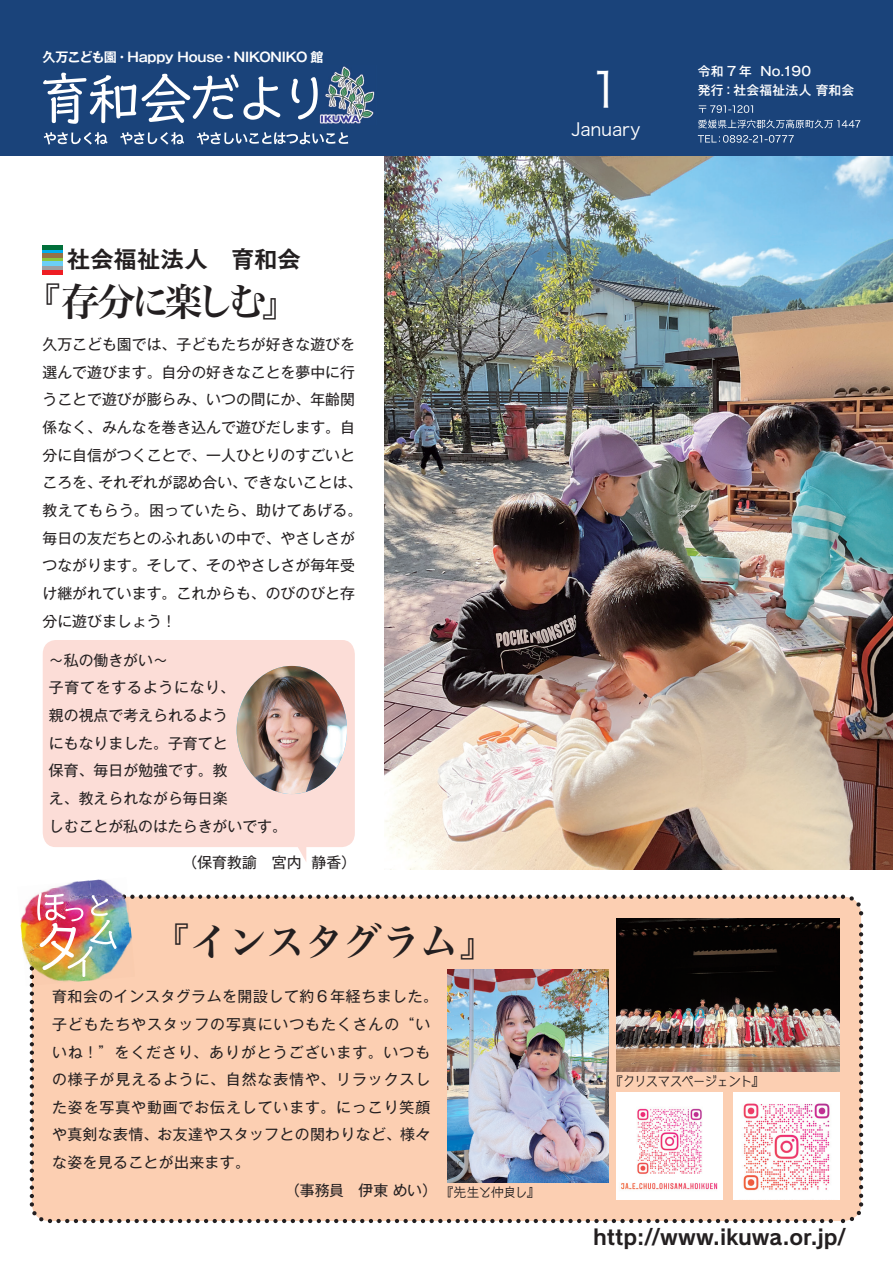
<style>
.page{position:relative;width:893px;height:1263px;background:#fff}
.page>*{position:absolute;margin:0;border:0;box-sizing:border-box;transform-origin:0 0}
.t1{font:48.45px "Hira Kaku Pro W3";color:#fff}
.t2{font:38.25px "Hira Min Pro W6";color:#231f20}
.t3{font:23.4px "Tsuku Go Pro E";color:#231f20}
.t4{font:21.3px "Rodin NTLG Pro B";color:#231f20}
.t5{font:17.85px "Hira Kaku Pro W3";letter-spacing:-.01em;color:#fff}
.t6{font:14.85px/27.6px "Gothic MB101 Pro";color:#231f20}
.t7{font:14.85px "Gothic MB101 Pro";letter-spacing:.065em;color:#231f20}
.t8{font:14.85px "Gothic MB101 Pro";letter-spacing:.025em;color:#231f20}
.t9{font:14.85px "Gothic MB101 Pro";letter-spacing:.04em;color:#231f20}
.t10{font:14.85px "Gothic MB101 Pro";letter-spacing:.07em;color:#231f20}
.t11{font:700 13.05px "Gothic MB101 Pro De";letter-spacing:-.015em;color:#fff}
.t12{font:500 12.75px "Gothic MB101 Pro";letter-spacing:.015em;color:#fff}
.t13{font:12.75px "New Cinema A Std D";letter-spacing:-.075em;color:#231f20}
</style>
<div class="page">
<img style="left:385px;top:155px;width:508px;height:714px">
<div style="left:0;top:0;width:893px;height:155px;background:#1a437a"></div>
<svg style="left:30px;top:895px;width:833px;height:328px;fill:#fccfb2"></svg>
<div style="left:43px;top:640px;width:312px;height:207px;background:#fcddd7;border-radius:14px"></div>
<svg style="left:298px;top:847px;width:8px;height:14px"></svg>
<svg style="left:43px;top:250px;width:20px;height:4px"></svg>
<hr style="left:43px;top:266px;width:20px;height:4px;background:#9d9fa2">
<svg style="left:43px;top:258px;width:20px;height:4px"></svg>
<hr style="left:43px;top:262px;width:20px;height:4px;background:#6bcff6">
<hr style="left:43px;top:254px;width:20px;height:4px;background:#957247">
<hr style="left:43px;top:246px;width:20px;height:4px;background:#006f3a">
<hr style="left:43px;top:270px;width:20px;height:4px;background:#ee1d23">
<img style="left:237px;top:666px;width:110px;height:128px">
<img style="left:20px;top:880px;width:70px;height:72px">
<img style="left:90px;top:879px;width:31px;height:14px">
<img style="left:24px;top:952px;width:6px;height:34px">
<svg style="left:30px;top:893px;width:807px;height:305px"></svg>
<img style="left:447px;top:969px;width:162px;height:213px">
<img style="left:617px;top:918px;width:223px;height:153px">
<img style="left:617px;top:1093px;width:106px;height:106px">
<img style="left:734px;top:1093px;width:106px;height:106px">
<img style="left:319px;top:66px;width:56px;height:58px">
<svg style="left:698px;top:135px;width:96px;height:8px"></svg>
<svg style="left:698px;top:120px;width:162px;height:8px"></svg>
<svg style="left:699px;top:105px;width:54px;height:8px"></svg>
<svg style="left:44px;top:132px;width:304px;height:13px"></svg>
<svg style="left:43px;top:73px;width:275px;height:51px"></svg>
<p class="t11" style="left:43px;top:47px;width:282px">久万こども園・Happy House・NIKONIKO 館</p>
<h1 class="t1" style="left:589px;top:46px;width:33px">1</h1>
<p class="t5" style="left:571px;top:113px;width:70px">January</p>
<p class="t12" style="left:698px;top:61px;width:115px">令和 7 年 No.190</p>
<p class="t12" style="left:698px;top:80px;width:158px">発行 : 社会福祉法人 育和会</p>
<h3 class="t3" style="left:67px;top:238px;width:235px">社会福祉法人　育和会</h3>
<h2 class="t2" style="left:23px;top:268px;width:277px">『存分に楽しむ』</h2>
<p class="t6" style="left:43px;top:329px;width:321px">久万こども園では、子どもたちが好きな遊びを選んで遊びます。自分の好きなことを夢中に行うことで遊びが膨らみ、いつの間にか、年齢関係なく、みんなを巻き込んで遊びだします。自分に自信がつくことで、一人ひとりのすごいところを、それぞれが認め合い、できないことは、教えてもらう。困っていたら、助けてあげる。毎日の友だちとのふれあいの中で、やさしさがつながります。そして、そのやさしさが毎年受け継がれています。これからも、のびのびと存分に遊びましょう！</p>
<p class="t6" style="left:49px;top:644px;width:240px">～私の働きがい～<br>子育てをするようになり、<br>親の視点で考えられるよう<br>にもなりました。子育てと<br>保育、毎日が勉強です。教<br>え、教えられながら毎日楽<br>しむことが私のはたらきがいです。</p>
<p class="t6" style="left:182px;top:846px;width:175px">（保育教諭　宮内 静香）</p>
<h2 class="t2" style="left:152px;top:908px;width:365px">『インスタグラム』　</h2>
<p class="t9" style="left:52px;top:984px;width:387px">育和会のインスタグラムを開設して約６年経ちました。</p>
<p class="t7" style="left:52px;top:1012px;width:380px">子どもたちやスタッフの写真にいつもたくさんの“い</p>
<p class="t10" style="left:52px;top:1039px;width:380px">いね！”をくださり、ありがとうございます。いつも</p>
<p class="t7" style="left:52px;top:1067px;width:380px">の様子が見えるように、自然な表情や、リラックスし</p>
<p class="t7" style="left:52px;top:1095px;width:380px">た姿を写真や動画でお伝えしています。にっこり笑顔</p>
<p class="t8" style="left:52px;top:1122px;width:380px">や真剣な表情、お友達やスタッフとの関わりなど、様々</p>
<p class="t8" style="left:52px;top:1150px;width:199px">な姿を見ることが出来ます。</p>
<p class="t6" style="left:285px;top:1174px;width:153px">（事務員　伊東 めい）</p>
<p class="t13" style="left:441px;top:1182px;width:100px">『先生と仲良し』</p>
<p class="t13" style="left:610px;top:1072px;width:156px">『クリスマスページェント』</p>
<h3 class="t4" style="left:593px;top:1223px;width:254px">http://www.ikuwa.or.jp/</h3>
</div>
